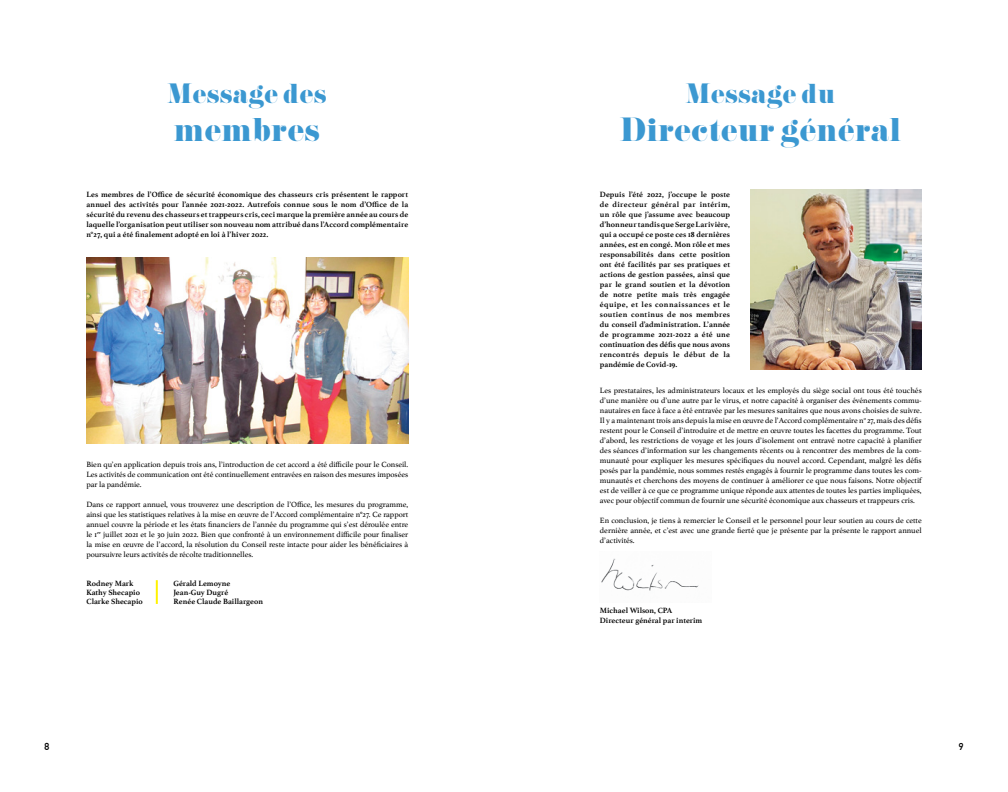
<style>
.page{position:relative;width:1008px;height:792px;background:#fff}
.page>*{position:absolute;margin:0;border:0;box-sizing:border-box;transform-origin:0 0}
.t1{font:30px "Pistilli";color:#3b98d1}
.t2{font:25px "Pistilli";color:#3b98d1}
.t3{font:700 10px "DIN Alternate";color:#000}
.t4{font:8px/10px "Athelas";letter-spacing:-.005em;color:#000;text-align:justify}
.t5{font:700 8px/10px "Athelas";color:#000;text-align:justify}
</style>
<div class="page">
<img style="left:601px;top:558px;width:98px;height:33px">
<img style="left:86px;top:258px;width:322px;height:186px">
<hr style="left:156px;top:580px;width:2px;height:24px;background:#fff200">
<img style="left:750px;top:190px;width:172px;height:180px">
<h2 class="t2" style="left:167px;top:78px;width:161px">Message des</h2>
<h1 class="t1" style="left:174px;top:110px;width:148px">membres</h1>
<h2 class="t2" style="left:685px;top:78px;width:152px">Message du</h2>
<h1 class="t1" style="left:620px;top:110px;width:283px">Directeur général</h1>
<p class="t5" style="left:86px;top:189px;width:323px">Les membres de l’Office de sécurité économique des chasseurs cris présentent le rapport annuel des activités pour l’année 2021-2022. Autrefois connue sous le nom d’Office de la sécurité du revenu des chasseurs et trappeurs cris, ceci marque la première année au cours de laquelle l’organisation peut utiliser son nouveau nom attribué dans l’Accord complémentaire n°27, qui a été finalement adopté en loi à l’hiver 2022.</p>
<p class="t5" style="left:600px;top:189px;width:132px">Depuis l’été 2022, j’occupe le poste de directeur général par intérim, un rôle que j’assume avec beaucoup d’honneur tandis que Serge Larivière, qui a occupé ce poste ces 18 dernières années, est en congé. Mon rôle et mes responsabilités dans cette position ont été facilités par ses pratiques et actions de gestion passées, ainsi que par le grand soutien et la dévotion de notre petite mais très engagée équipe, et les connaissances et le soutien continus de nos membres du conseil d’administration. L’année de programme 2021-2022 a été une continuation des défis que nous avons rencontrés depuis le début de la pandémie de Covid-19.</p>
<p class="t4" style="left:86px;top:459px;width:323px">Bien qu’en application depuis trois ans, l’introduction de cet accord a été difficile pour le Conseil.<br>Les activités de communication ont été continuellement entravées en raison des mesures imposées par la pandémie.</p>
<p class="t4" style="left:86px;top:499px;width:323px">Dans ce rapport annuel, vous trouverez une description de l’Office, les mesures du programme, ainsi que les statistiques relatives à la mise en œuvre de l’Accord complémentaire n°27. Ce rapport annuel couvre la période et les états financiers de l’année du programme qui s’est déroulée entre le 1<sup>er</sup> juillet 2021 et le 30 juin 2022. Bien que confronté à un environnement difficile pour finaliser la mise en œuvre de l’accord, la résolution du Conseil reste intacte pour aider les bénéficiaires à poursuivre leurs activités de récolte traditionnelles.</p>
<p class="t5" style="left:86px;top:578px;width:49px">Rodney Mark</p>
<p class="t5" style="left:173px;top:578px;width:58px">Gérald Lemoyne</p>
<p class="t5" style="left:86px;top:587px;width:55px">Kathy Shecapio</p>
<p class="t5" style="left:173px;top:587px;width:56px">Jean-Guy Dugré</p>
<p class="t5" style="left:86px;top:596px;width:58px">Clarke Shecapio</p>
<p class="t5" style="left:173px;top:596px;width:91px">Renée Claude Baillargeon</p>
<p class="t4" style="left:600px;top:385px;width:323px">Les prestataires, les administrateurs locaux et les employés du siège social ont tous été touchés d’une manière ou d’une autre par le virus, et notre capacité à organiser des événements commu&shy;nautaires en face à face a été entravée par les mesures sanitaires que nous avons choisies de suivre.<br>Il y a maintenant trois ans depuis la mise en œuvre de l’Accord complémentaire n<sup>o</sup> 27, mais des défis restent pour le Conseil d’introduire et de mettre en œuvre toutes les facettes du programme. Tout d’abord, les restrictions de voyage et les jours d’isolement ont entravé notre capacité à planifier des séances d’information sur les changements récents ou à rencontrer des membres de la com&shy;munauté pour expliquer les mesures spécifiques du nouvel accord. Cependant, malgré les défis posés par la pandémie, nous sommes restés engagés à fournir le programme dans toutes les com&shy;munautés et cherchons des moyens de continuer à améliorer ce que nous faisons. Notre objectif est de veiller à ce que ce programme unique réponde aux attentes de toutes les parties impliquées, avec pour objectif commun de fournir une sécurité économique aux chasseurs et trappeurs cris.</p>
<p class="t4" style="left:600px;top:515px;width:323px">En conclusion, je tiens à remercier le Conseil et le personnel pour leur soutien au cours de cette dernière année, et c’est avec une grande fierté que je présente par la présente le rapport annuel d’activités.</p>
<p class="t5" style="left:600px;top:605px;width:104px">Michael Wilson, CPA<br>Directeur général par interim</p>
<p class="t3" style="left:44px;top:738px;width:6px">8</p>
<p class="t3" style="left:959px;top:738px;width:6px">9</p>
</div>
